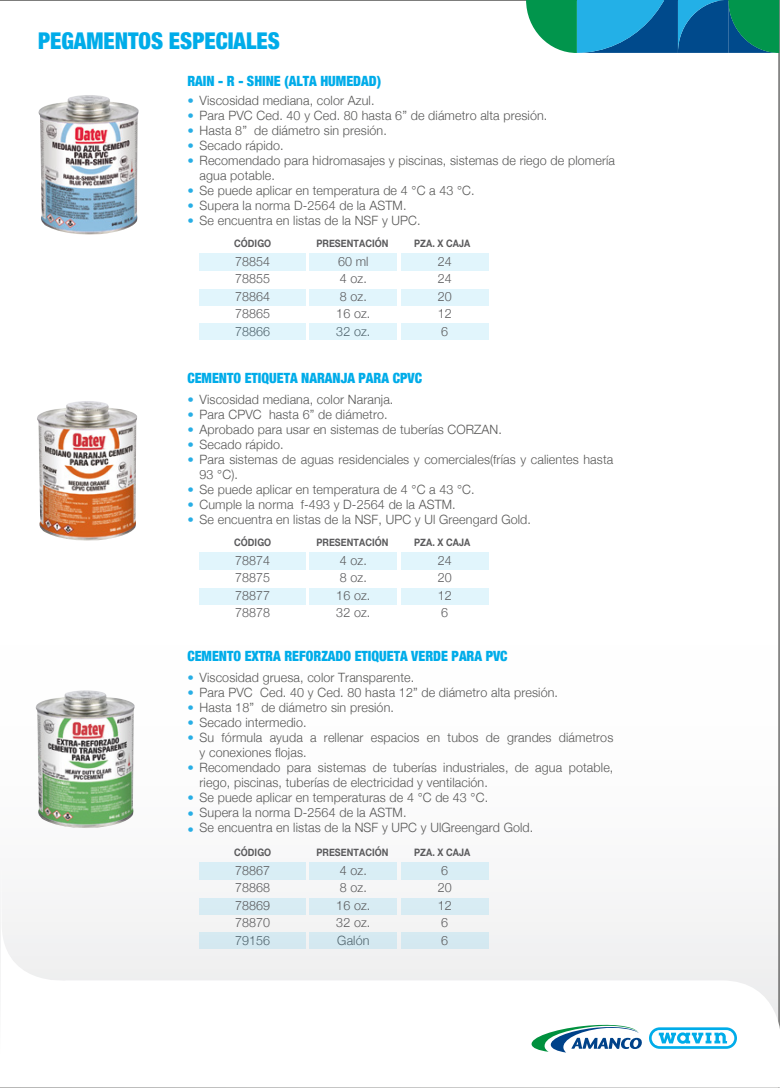
<style>
.page{position:relative;width:780px;height:1088px;background:#fff}
.page>*{position:absolute;margin:0;border:0;box-sizing:border-box;transform-origin:0 0}
.t1{font:900 condensed 23.12px "Helvetica Neue";color:#00ace9}
.t2{font:900 condensed 14.12px "Helvetica Neue";color:#00ace9}
.t3{font:300 12.88px/15px "Helvetica Neue";letter-spacing:.01em;color:#575756}
.t4{font:300 12.88px/17.5px "Helvetica Neue";letter-spacing:.01em;color:#5a5a5c;text-align:justify}
.t5{font:300 12.5px "Helvetica Neue";color:#27aee5}
.t6{font:700 10.25px "Helvetica Neue";letter-spacing:.01em;color:#5a5a5c;scale:.88 1}
.s1{font-size:12.5px;color:#27aee5}
</style>
<div class="page">
<svg style="left:0;top:858px;width:780px;height:171px;fill:#f5f5f6"></svg>
<svg style="left:515px;top:1023px;width:222px;height:30px"></svg>
<svg style="left:526px;top:0;width:253px;height:53px;background:#168797"></svg>
<div style="left:199px;top:253px;width:107px;height:18px;background:#e1f5fc"></div>
<div style="left:199px;top:289px;width:107px;height:17px;background:#e1f5fc"></div>
<div style="left:309px;top:253px;width:88px;height:18px;background:#e1f5fc"></div>
<div style="left:309px;top:289px;width:88px;height:17px;background:#e1f5fc"></div>
<div style="left:401px;top:253px;width:87px;height:18px;background:#e1f5fc"></div>
<div style="left:401px;top:289px;width:87px;height:17px;background:#e1f5fc"></div>
<div style="left:199px;top:323px;width:107px;height:17px;background:#e1f5fc"></div>
<div style="left:309px;top:323px;width:88px;height:17px;background:#e1f5fc"></div>
<div style="left:401px;top:323px;width:87px;height:17px;background:#e1f5fc"></div>
<div style="left:199px;top:552px;width:107px;height:18px;background:#e1f5fc"></div>
<div style="left:199px;top:588px;width:107px;height:17px;background:#e1f5fc"></div>
<div style="left:309px;top:552px;width:88px;height:18px;background:#e1f5fc"></div>
<div style="left:309px;top:588px;width:88px;height:17px;background:#e1f5fc"></div>
<div style="left:401px;top:552px;width:87px;height:18px;background:#e1f5fc"></div>
<div style="left:401px;top:588px;width:87px;height:17px;background:#e1f5fc"></div>
<div style="left:199px;top:862px;width:107px;height:18px;background:#d9eef5"></div>
<div style="left:199px;top:898px;width:107px;height:17px;background:#d8ecf3"></div>
<div style="left:309px;top:862px;width:88px;height:18px;background:#d9eef5"></div>
<div style="left:309px;top:898px;width:88px;height:17px;background:#d8ecf3"></div>
<div style="left:401px;top:862px;width:87px;height:18px;background:#d9eef5"></div>
<div style="left:401px;top:898px;width:87px;height:17px;background:#d8ecf3"></div>
<div style="left:199px;top:932px;width:107px;height:17px;background:#d4e9f1"></div>
<div style="left:309px;top:932px;width:88px;height:17px;background:#d4e9f1"></div>
<div style="left:401px;top:932px;width:87px;height:17px;background:#d4e9f1"></div>
<img style="left:38px;top:95px;width:101px;height:140px">
<img style="left:37px;top:401px;width:100px;height:140px">
<img style="left:35px;top:690px;width:100px;height:138px">
<h1 class="t1" style="left:38px;top:22px;width:243px">PEGAMENTOS ESPECIALES</h1>
<p class="t2" style="left:187px;top:69px;width:195px">RAIN - R - SHINE (ALTA HUMEDAD)</p>
<p class="t3" style="left:187px;top:92px;width:189px"><span class="s1">•</span> Viscosidad mediana, color Azul.</p>
<p class="t3" style="left:187px;top:107px;width:361px"><span class="s1">•</span> Para PVC Ced. 40 y Ced. 80 hasta 6” de diámetro alta presión.</p>
<p class="t3" style="left:187px;top:122px;width:201px"><span class="s1">•</span> Hasta 8” de diámetro sin presión.</p>
<p class="t3" style="left:187px;top:137px;width:98px"><span class="s1">•</span> Secado rápido.</p>
<p class="t3" style="left:199px;top:152px;width:417px;text-indent:-12px"><span class="s1">•</span> Recomendado para hidromasajes y piscinas, sistemas de riego de plomería agua potable.</p>
<p class="t3" style="left:187px;top:182px;width:289px"><span class="s1">•</span> Se puede aplicar en temperatura de 4 °C a 43 °C.</p>
<p class="t3" style="left:187px;top:197px;width:220px"><span class="s1">•</span> Supera la norma D-2564 de la ASTM.</p>
<p class="t3" style="left:187px;top:212px;width:235px"><span class="s1">•</span> Se encuentra en listas de la NSF y UPC.</p>
<p class="t6" style="left:234px;top:235px;width:44px">CÓDIGO</p>
<p class="t6" style="left:316px;top:235px;width:83px">PRESENTACIÓN</p>
<p class="t6" style="left:414px;top:235px;width:65px">PZA. X CAJA</p>
<p class="t4" style="left:336px;top:251px;width:36px;text-align:left">60 ml<br>4 oz.<br>8 oz.<br>16 oz.<br>32 oz.</p>
<p class="t4" style="left:437px;top:251px;width:16px">24<br>24<br>20<br>12<br>6</p>
<p class="t4" style="left:235px;top:251px;width:37px">78854<br>78855<br>78864<br>78865<br>78866</p>
<p class="t2" style="left:187px;top:366px;width:236px">CEMENTO ETIQUETA NARANJA PARA CPVC</p>
<p class="t3" style="left:187px;top:391px;width:207px"><span class="s1">•</span> Viscosidad mediana, color Naranja.</p>
<p class="t3" style="left:187px;top:406px;width:202px"><span class="s1">•</span> Para CPVC hasta 6” de diámetro.</p>
<p class="t3" style="left:187px;top:421px;width:316px"><span class="s1">•</span> Aprobado para usar en sistemas de tuberías CORZAN.</p>
<p class="t3" style="left:187px;top:436px;width:98px"><span class="s1">•</span> Secado rápido.</p>
<p class="t3" style="left:199px;top:451px;width:415px;text-indent:-12px"><span class="s1">•</span> Para sistemas de aguas residenciales y comerciales(frías y calientes hasta<br>93 °C).</p>
<p class="t3" style="left:187px;top:481px;width:289px"><span class="s1">•</span> Se puede aplicar en temperatura de 4 °C a 43 °C.</p>
<p class="t3" style="left:187px;top:496px;width:270px"><span class="s1">•</span> Cumple la norma f-493 y D-2564 de la ASTM.</p>
<p class="t3" style="left:187px;top:511px;width:345px"><span class="s1">•</span> Se encuentra en listas de la NSF, UPC y Ul Greengard Gold.</p>
<p class="t6" style="left:234px;top:534px;width:44px">CÓDIGO</p>
<p class="t6" style="left:316px;top:534px;width:83px">PRESENTACIÓN</p>
<p class="t6" style="left:414px;top:534px;width:65px">PZA. X CAJA</p>
<p class="t4" style="left:336px;top:550px;width:36px;text-align:left">4 oz.<br>8 oz.<br>16 oz.<br>32 oz.</p>
<p class="t4" style="left:437px;top:550px;width:16px">24<br>20<br>12<br>6</p>
<p class="t4" style="left:235px;top:550px;width:37px">78874<br>78875<br>78877<br>78878</p>
<p class="t2" style="left:187px;top:644px;width:322px">CEMENTO EXTRA REFORZADO ETIQUETA VERDE PARA PVC</p>
<p class="t3" style="left:187px;top:669px;width:228px"><span class="s1">•</span> Viscosidad gruesa, color Transparente.</p>
<p class="t3" style="left:187px;top:684px;width:372px"><span class="s1">•</span> Para PVC Ced. 40 y Ced. 80 hasta 12” de diámetro alta presión.</p>
<p class="t3" style="left:187px;top:699px;width:208px"><span class="s1">•</span> Hasta 18” de diámetro sin presión.</p>
<p class="t3" style="left:187px;top:714px;width:121px"><span class="s1">•</span> Secado intermedio.</p>
<p class="t3" style="left:199px;top:729px;width:415px;text-indent:-12px"><span class="s1">•</span> Su fórmula ayuda a rellenar espacios en tubos de grandes diámetros y conexiones flojas.</p>
<p class="t3" style="left:199px;top:759px;width:415px;text-indent:-12px"><span class="s1">•</span> Recomendado para sistemas de tuberías industriales, de agua potable, riego, piscinas, tuberías de electricidad y ventilación.</p>
<p class="t3" style="left:187px;top:789px;width:302px"><span class="s1">•</span> Se puede aplicar en temperaturas de 4 °C de 43 °C.</p>
<p class="t3" style="left:199px;top:804px;width:335px;text-indent:-12px"><span class="s1">•</span> Supera la norma D-2564 de la ASTM.<br>Se encuentra en listas de la NSF y UPC y UlGreengard Gold.</p>
<p class="t5" style="left:187px;top:820px;width:8px">•</p>
<p class="t6" style="left:234px;top:844px;width:44px">CÓDIGO</p>
<p class="t6" style="left:316px;top:844px;width:83px">PRESENTACIÓN</p>
<p class="t6" style="left:414px;top:844px;width:65px">PZA. X CAJA</p>
<p class="t4" style="left:336px;top:860px;width:36px;text-align:left">4 oz.<br>8 oz.<br>16 oz.<br>32 oz.<br>Galón</p>
<p class="t4" style="left:437px;top:860px;width:16px;text-align:left">6<br>20<br>12<br>6<br>6</p>
<p class="t4" style="left:235px;top:860px;width:37px">78867<br>78868<br>78869<br>78870<br>79156</p>
</div>
